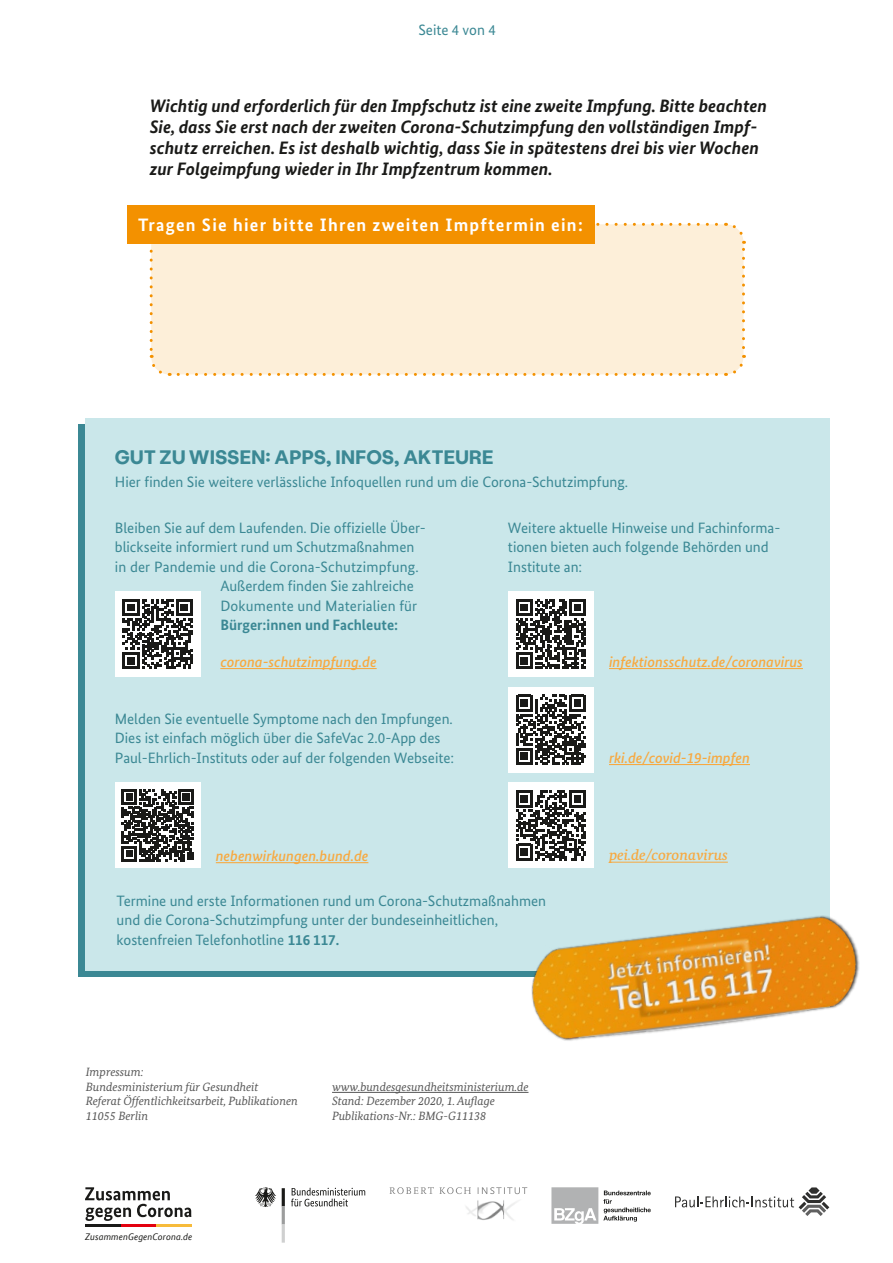
<style>
.page{position:relative;width:893px;height:1263px;background:#fff}
.page>*{position:absolute;margin:0;border:0;box-sizing:border-box;transform-origin:0 0}
.Infobox_HL{font:700 19.5px "Stabil Grotesk";letter-spacing:.015em;color:#3b8894}
.FAQ_ANtwort_OHNE_LIS{font:italic 700 18px/21px "Bundes Sans";color:#1a1a18}
.FAQ_-_Thema{font:700 18px "Bundes Sans";letter-spacing:.07em;color:#fff}
.FAQ_ANtwort_OHNE_LIS-2{font:15px/19.5px "Bundes Sans";color:#3b8894}
.Hinweise{font:italic 500 15px "Bundes Sans";color:#f7a940}
.FAQ_ANtwort_OHNE_LIS-3{font:700 15px "Bundes Sans";color:#3b8894}
.Hinweise-2{font:italic 500 15px "Bundes Serif";color:#f7a940}
.Hinweise-3{font:italic 12px/14.4px "Bundes Serif";color:#565656}
.t1{font:italic 9.6px "Bundes Sans";letter-spacing:.01em;color:#1a1a18}
.s1{font-weight:700}
</style>
<div class="page">
<div style="left:151px;top:224px;width:592px;height:150px;background:#fdefd9;border-radius:18px"></div>
<svg style="left:149px;top:251px;width:21px;height:125px"></svg>
<svg style="left:178px;top:355px;width:568px;height:21px"></svg>
<svg style="left:725px;top:222px;width:20px;height:126px"></svg>
<svg style="left:595px;top:223px;width:121px;height:3px"></svg>
<div style="left:85px;top:418px;width:744px;height:552px;background:#cae7ea"></div>
<hr style="left:216px;top:862px;width:152px;height:1px;background:#f7a940">
<div style="left:115px;top:591px;width:86px;height:86px;background:#fff"></div>
<svg style="left:123px;top:599px;width:70px;height:70px"></svg>
<hr style="left:220px;top:668px;width:157px;height:1px;background:#f7a940">
<div style="left:508px;top:591px;width:86px;height:86px;background:#fff"></div>
<svg style="left:516px;top:599px;width:70px;height:70px"></svg>
<hr style="left:609px;top:668px;width:194px;height:1px;background:#f7a940">
<div style="left:508px;top:687px;width:86px;height:86px;background:#fff"></div>
<svg style="left:516px;top:695px;width:70px;height:70px"></svg>
<hr style="left:609px;top:764px;width:141px;height:1px;background:#f7a940">
<div style="left:508px;top:782px;width:86px;height:86px;background:#fff"></div>
<svg style="left:516px;top:790px;width:70px;height:70px"></svg>
<hr style="left:609px;top:862px;width:119px;height:1px;background:#f7a940">
<hr style="left:332px;top:1092px;width:196px;height:1px;background:#565656">
<div style="left:128px;top:206px;width:467px;height:38px;background:#f39100"></div>
<div style="left:115px;top:782px;width:86px;height:86px;background:#fff"></div>
<svg style="left:122px;top:789px;width:72px;height:72px"></svg>
<img style="left:508px;top:899px;width:352px;height:142px">
<svg style="left:551px;top:1187px;width:100px;height:37px"></svg>
<svg style="left:85px;top:1187px;width:106px;height:34px"></svg>
<hr style="left:85px;top:1224px;width:36px;height:2px;background:#1a1a18">
<hr style="left:121px;top:1224px;width:35px;height:2px;background:#e3000f">
<hr style="left:156px;top:1224px;width:36px;height:2px;background:#f7bb3b">
<svg style="left:291px;top:1188px;width:74px;height:18px"></svg>
<svg style="left:282px;top:1188px;width:3px;height:54px"></svg>
<svg style="left:255px;top:1187px;width:21px;height:20px"></svg>
<svg style="left:390px;top:1187px;width:137px;height:7px"></svg>
<img style="left:466px;top:1200px;width:52px;height:20px">
<svg style="left:675px;top:1187px;width:154px;height:29px"></svg>
<p class="FAQ_ANtwort_OHNE_LIS-2" style="left:418px;top:20px;width:79px">Seite 4 von 4</p>
<p class="FAQ_ANtwort_OHNE_LIS" style="left:150px;top:95px;width:619px">Wichtig und erforderlich für den Impfschutz ist eine zweite Impfung. Bitte beachten Sie, dass Sie erst nach der zweiten Corona-Schutzimpfung den vollständigen Impf&shy;schutz erreichen. Es ist deshalb wichtig, dass Sie in spätestens drei bis vier Wochen zur Folgeimpfung wieder in Ihr Impfzentrum kommen.</p>
<p class="FAQ_-_Thema" style="left:138px;top:214px;width:446px">Tragen Sie hier bitte Ihren zweiten Impftermin ein:</p>
<p class="Infobox_HL" style="left:115px;top:443px;width:380px">GUT ZU WISSEN: APPS, INFOS, AKTEURE</p>
<p class="FAQ_ANtwort_OHNE_LIS-2" style="left:115px;top:472px;width:515px">Hier finden Sie weitere verlässliche Infoquellen rund um die Corona-Schutzimpfung.</p>
<p class="FAQ_ANtwort_OHNE_LIS-2" style="left:115px;top:518px;width:313px">Bleiben Sie auf dem Laufenden. Die offizielle Über-</p>
<p class="FAQ_ANtwort_OHNE_LIS-2" style="left:115px;top:537px;width:301px">blickseite informiert rund um Schutzmaßnahmen</p>
<p class="FAQ_ANtwort_OHNE_LIS-2" style="left:115px;top:557px;width:305px">in der Pandemie und die Corona-Schutzimpfung.</p>
<p class="FAQ_ANtwort_OHNE_LIS-2" style="left:220px;top:576px;width:195px">Außerdem finden Sie zahlreiche</p>
<p class="FAQ_ANtwort_OHNE_LIS-2" style="left:220px;top:596px;width:198px">Dokumente und Materialien für</p>
<p class="FAQ_ANtwort_OHNE_LIS-3" style="left:220px;top:616px;width:179px">Bürger:innen und Fachleute:</p>
<p class="Hinweise" style="left:220px;top:652px;width:158px">corona-schutzimpfung.de</p>
<p class="FAQ_ANtwort_OHNE_LIS-2" style="left:115px;top:708px;width:341px">Melden Sie eventuelle Symptome nach den Impfungen.<br>Dies ist einfach möglich über die SafeVac 2.0-App des<br>Paul-Ehrlich-Instituts oder auf der folgenden Webseite:</p>
<p class="Hinweise" style="left:216px;top:846px;width:154px">nebenwirkungen.bund.de</p>
<p class="FAQ_ANtwort_OHNE_LIS-2" style="left:508px;top:518px;width:274px">Weitere aktuelle Hinweise und Fachinforma&shy;tionen bieten auch folgende Behörden und<br>Institute an:</p>
<p class="Hinweise" style="left:609px;top:652px;width:195px">infektionsschutz.de/coronavirus</p>
<p class="Hinweise" style="left:609px;top:748px;width:142px">rki.de/covid-19-impfen</p>
<p class="Hinweise-2" style="left:609px;top:846px;width:120px">pei.de/coronavirus</p>
<p class="FAQ_ANtwort_OHNE_LIS-2" style="left:117px;top:891px;width:431px">Termine und erste Informationen rund um Corona-Schutzmaßnahmen und die Corona-Schutzimpfung unter der bundeseinheitlichen, kostenfreien Telefonhotline <span class="s1">116 117.</span></p>
<p class="Hinweise-3" style="left:86px;top:1065px;width:59px">Impressum:</p>
<p class="Hinweise-3" style="left:86px;top:1079px;width:174px">Bundesministerium für Gesundheit</p>
<p class="Hinweise-3" style="left:86px;top:1094px;width:214px">Referat Öffentlichkeitsarbeit, Publikationen</p>
<p class="Hinweise-3" style="left:86px;top:1108px;width:64px">11055 Berlin</p>
<p class="Hinweise-3" style="left:332px;top:1079px;width:198px">www.bundesgesundheitsministerium.de</p>
<p class="Hinweise-3" style="left:332px;top:1094px;width:164px">Stand: Dezember 2020, 1. Auflage<br>Publikations-Nr.: BMG-G11138</p>
<p class="t1" style="left:85px;top:1231px;width:109px">ZusammenGegenCorona.de</p>
</div>
